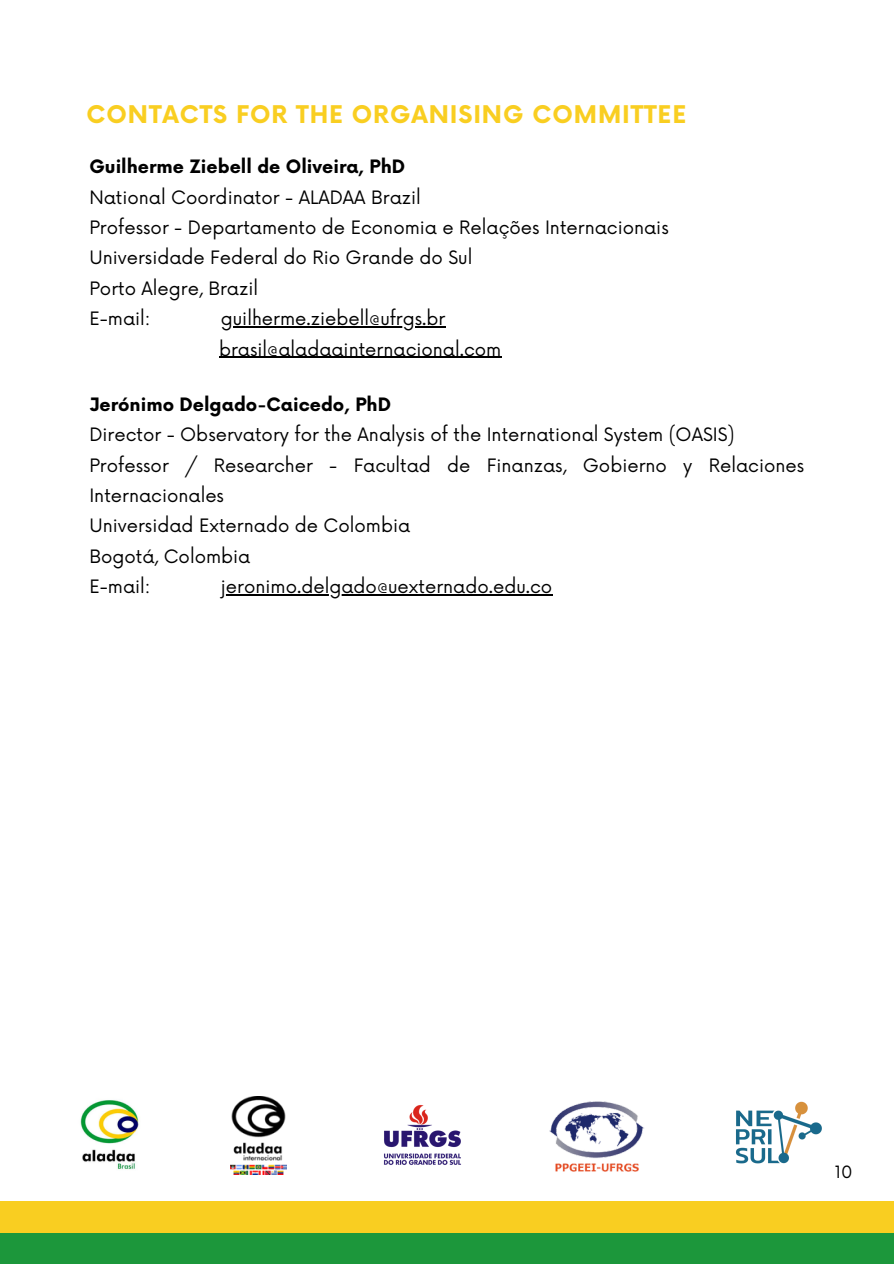
<style>
.page{position:relative;width:894px;height:1264px;background:#fff}
.page>*{position:absolute;margin:0;border:0;box-sizing:border-box;transform-origin:0 0}
.t1{font:700 23.7px "Now";letter-spacing:.035em;color:#f9ce21}
.t2{font:18px/30.3px "Now";color:#000}
.t3{font:700 18px "Now";color:#000}
.t4{font:16.5px "Now";color:#000}
</style>
<div class="page">
<div style="left:0;top:1232px;width:893px;height:31px;background:#1c973b"></div>
<div style="left:0;top:1200px;width:893px;height:32px;background:#f9ce21"></div>
<img style="left:80px;top:1100px;width:59px;height:70px">
<img style="left:383px;top:1105px;width:78px;height:60px">
<img style="left:549px;top:1101px;width:95px;height:70px">
<img style="left:736px;top:1101px;width:86px;height:63px">
<hr style="left:221px;top:594px;width:331px;height:1px;background:#000">
<hr style="left:221px;top:326px;width:224px;height:1px;background:#000">
<hr style="left:219px;top:357px;width:282px;height:1px;background:#000">
<img style="left:230px;top:1096px;width:56px;height:78px">
<p class="t1" style="left:86px;top:101px;width:601px">CONTACTS FOR THE ORGANISING COMMITTEE</p>
<p class="t3" style="left:89px;top:157px;width:317px">Guilherme Ziebell de Oliveira, PhD</p>
<p class="t2" style="left:89px;top:183px;width:333px">National Coordinator - ALADAA Brazil</p>
<p class="t2" style="left:89px;top:213px;width:580px">Professor - Departamento de Economia e Relações Internacionais</p>
<p class="t2" style="left:89px;top:244px;width:384px">Universidade Federal do Rio Grande do Sul</p>
<p class="t2" style="left:89px;top:274px;width:170px">Porto Alegre, Brazil</p>
<p class="t2" style="left:89px;top:304px;width:63px">E-mail:</p>
<p class="t2" style="left:219px;top:304px;width:283px">guilherme.ziebell@ufrgs.br brasil@aladaainternacional.com</p>
<p class="t3" style="left:89px;top:394px;width:303px">Jerónimo Delgado-Caicedo, PhD</p>
<p class="t2" style="left:89px;top:420px;width:646px">Director - Observatory for the Analysis of the International System (OASIS)</p>
<p class="t2" style="left:89px;top:451px;width:716px">Professor / Researcher - Facultad de Finanzas, Gobierno y Relaciones<br>Internacionales</p>
<p class="t2" style="left:89px;top:511px;width:322px">Universidad Externado de Colombia</p>
<p class="t2" style="left:89px;top:542px;width:162px">Bogotá, Colombia</p>
<p class="t2" style="left:89px;top:572px;width:63px">E-mail:</p>
<p class="t2" style="left:221px;top:572px;width:333px">jeronimo.delgado@uexternado.edu.co</p>
<h1 class="t4" style="left:834px;top:1162px;width:19px">10</h1>
</div>
